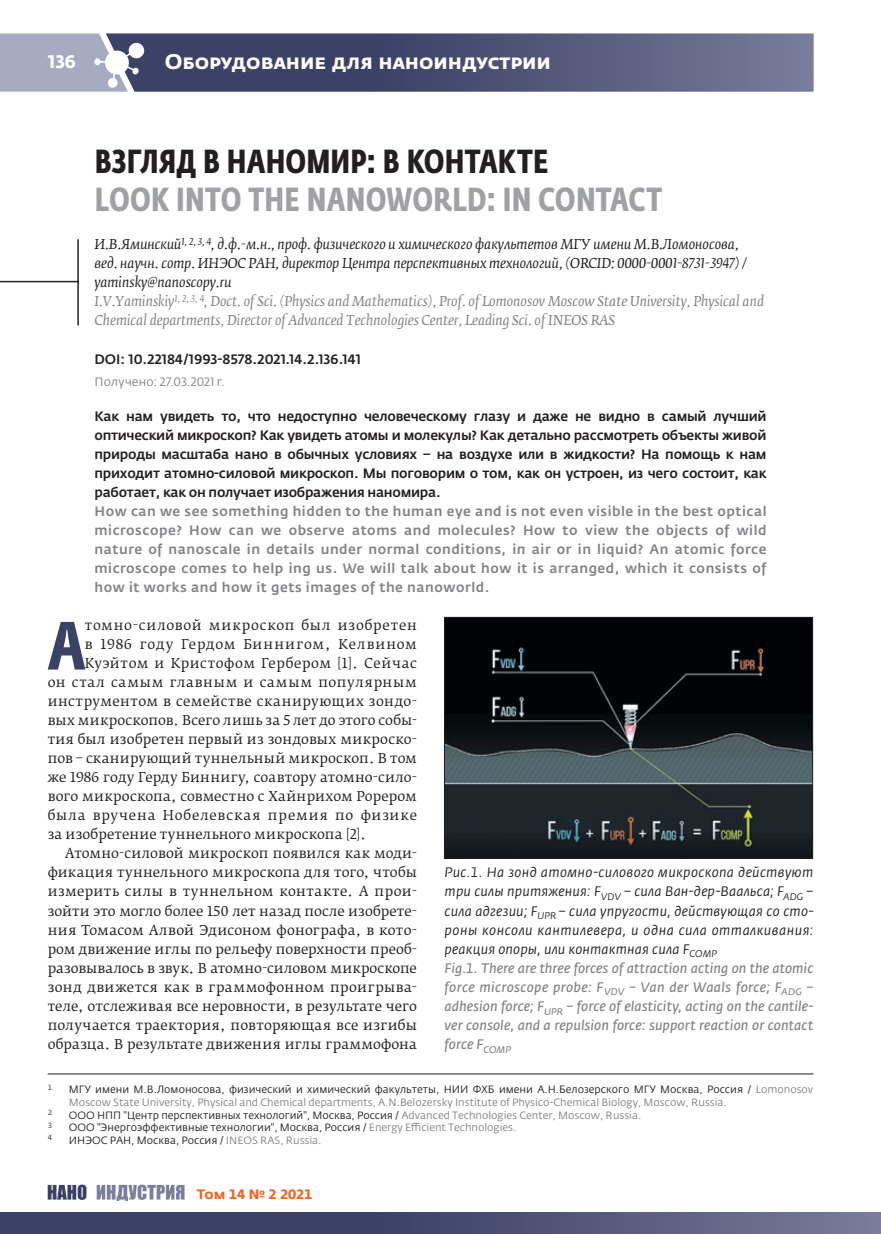
<style>
.page{position:relative;width:881px;height:1234px;background:#fff}
.page>*{position:absolute;margin:0;border:0;box-sizing:border-box;transform-origin:0 0}
.t1{font:700 67.35px "Fedra Sans Cond Pro";color:#3c4266}
.t2{font:700 33px "Fedra Sans Cond Pro";letter-spacing:.005em;color:#a0a1a5}
.t3{font:700 33px "Fedra Sans Cond Pro";color:#231f20}
.t4{font:700 21px "Fedra Sans Alt Pro";color:#fff}
.t5{font:700 18px "Fedra Sans Alt Pro";color:#fff}
.t6{font:italic 13.65px/19px "Fedra Sans Pro";letter-spacing:.02em;color:#231f20}
.t7{font:13.5px "Fedra Serif B Pro";letter-spacing:.015em;color:#231f20}
.t8{font:italic 13.5px/19px "Fedra Serif B Pro";color:#231f20}
.t9{font:500 13.5px/19px "Fedra Sans Pro";letter-spacing:-.02em;color:#231f20;text-align:justify}
.t10{font:500 13.5px/19px "Fedra Sans Pro";letter-spacing:.04em;color:#808285;text-align:justify}
.t11{font:13.5px "Fedra Serif B Pro";letter-spacing:.06em;color:#231f20}
.t12{font:500 13.5px "Fedra Sans Alt Pro";color:#231f20}
.t13{font:13.5px "Fedra Serif B Pro";letter-spacing:.035em;color:#231f20}
.t14{font:13.5px "Fedra Serif B Pro";letter-spacing:.04em;color:#231f20}
.t15{font:13.5px "Fedra Serif B Pro";letter-spacing:.055em;color:#231f20}
.t16{font:13.5px "Fedra Serif B Pro";letter-spacing:.05em;color:#231f20}
.t17{font:700 13.5px "Fedra Sans Alt Pro";color:#f36421}
.t18{font:12px "Fedra Sans Pro";letter-spacing:.015em;color:#808285}
.t19{font:10.5px/12.6px "Fedra Sans Alt Pro";color:#808285}
.t20{font:10.5px "Fedra Sans Alt Pro";color:#231f20}
.t21{font:7.35px "Fedra Sans Alt Pro";color:#231f20}
.s1{color:#808285}
.s2{color:#231f20}
</style>
<div class="page">
<svg style="left:48px;top:1184px;width:38px;height:15px"></svg>
<svg style="left:97px;top:1184px;width:87px;height:16px"></svg>
<div style="left:0;top:1211px;width:880px;height:22px;background:linear-gradient(to right,#2d3459,#6c7190)"></div>
<svg style="left:0;top:33px;width:813px;height:59px;background:#606585"></svg>
<img style="left:446px;top:619px;width:364px;height:237px">
<div style="left:444px;top:617px;width:368px;height:241px;border:1px solid #231f20"></div>
<hr style="left:0;top:281px;width:79px;height:1px;background:#231f20">
<hr style="left:77px;top:239px;width:2px;height:86px;background:#231f20">
<hr style="left:48px;top:1073px;width:765px;height:1px;background:#231f20">
<h3 class="t5" style="left:48px;top:50px;width:30px">136</h3>
<h3 class="t4" style="left:165px;top:48px;width:387px">Оборудование для наноиндустрии</h3>
<h2 class="t3" style="left:95px;top:141px;width:455px">ВЗГЛЯД В НАНОМИР: В КОНТАКТЕ</h2>
<h2 class="t2" style="left:95px;top:179px;width:569px">LOOK INTO THE NANOWORLD: IN CONTACT</h2>
<p class="t8" style="left:94px;top:235px;width:670px">И.В.Яминский<sup>1,</sup> <sup>2,</sup> <sup>3,</sup> <sup>4</sup>, д.ф.-м.н., проф. физического и химического факультетов МГУ имени М.В.Ломоносова, вед. научн. сотр. ИНЭОС РАН, директор Центра перспективных технологий, (ORCID: 0000-0001-8731-3947) / yaminsky@nanoscopy.ru<br><span class="s1">I.V.Yaminskiy</span><sup>1,</sup> <sup>2,</sup> <sup>3,</sup> <sup>4</sup><span class="s1">, Doct. of Sci. (Physics and Mathematics), Prof. of Lomonosov Moscow State University, Physical and Chemical departments, Director of Advanced Technologies Center, Leading Sci. of INEOS RAS</span></p>
<p class="t12" style="left:94px;top:350px;width:268px">DOI: 10.22184/1993-8578.2021.14.2.136.141</p>
<p class="t18" style="left:94px;top:374px;width:132px">Получено: 27.03.2021 г.</p>
<p class="t9" style="left:94px;top:406px;width:673px">Как нам увидеть то, что недоступно человеческому глазу и даже не видно в самый лучший оптический микроскоп? Как увидеть атомы и молекулы? Как детально рассмотреть объекты живой природы масштаба нано в обычных условиях – на воздухе или в жидкости? На помощь к нам приходит атомно-силовой микроскоп. Мы поговорим о том, как он устроен, из чего состоит, как работает, как он получает изображения наномира.</p>
<p class="t10" style="left:94px;top:501px;width:673px">How can we see something hidden to the human eye and is not even visible in the best optical microscope? How can we observe atoms and molecules? How to view the objects of wild nature of nanoscale in details under normal conditions, in air or in liquid? An atomic force microscope comes to help ing us. We will talk about how it is arranged, which it consists of how it works and how it gets images of the nanoworld.</p>
<h1 class="t1" style="left:48px;top:604px;width:39px">А</h1>
<p class="t15" style="left:85px;top:616px;width:333px">томно-силовой микроскоп был изобретен</p>
<p class="t11" style="left:85px;top:635px;width:333px">в 1986 году Гердом Биннигом, Келвином</p>
<p class="t14" style="left:85px;top:654px;width:333px">Куэйтом и Кристофом Гербером [1]. Сейчас</p>
<p class="t16" style="left:48px;top:673px;width:370px">он стал самым главным и самым популярным</p>
<p class="t7" style="left:48px;top:692px;width:370px">инструментом в семействе сканирующих зондо-</p>
<p class="t7" style="left:48px;top:711px;width:370px">вых микроскопов. Всего лишь за 5 лет до этого собы-</p>
<p class="t7" style="left:48px;top:730px;width:370px">тия был изобретен первый из зондовых микроско-</p>
<p class="t7" style="left:48px;top:750px;width:371px">пов – сканирующий туннельный микроскоп. В том</p>
<p class="t7" style="left:48px;top:769px;width:370px">же 1986 году Герду Биннигу, соавтору атомно-сило-</p>
<p class="t7" style="left:48px;top:788px;width:370px">вого микроскопа, совместно с Хайнрихом Рорером</p>
<p class="t11" style="left:48px;top:807px;width:370px">была вручена Нобелевская премия по физике</p>
<p class="t7" style="left:48px;top:826px;width:319px">за изобретение туннельного микроскопа [2].</p>
<p class="t7" style="left:65px;top:845px;width:353px">Атомно-силовой микроскоп появился как моди-</p>
<p class="t7" style="left:48px;top:864px;width:370px">фикация туннельного микроскопа для того, чтобы</p>
<p class="t7" style="left:48px;top:883px;width:370px">измерить силы в туннельном контакте. А прои-</p>
<p class="t7" style="left:48px;top:902px;width:370px">зойти это могло более 150 лет назад после изобрете-</p>
<p class="t7" style="left:48px;top:921px;width:370px">ния Томасом Алвой Эдисоном фонографа, в кото-</p>
<p class="t7" style="left:48px;top:940px;width:370px">ром движение иглы по рельефу поверхности преоб-</p>
<p class="t7" style="left:48px;top:959px;width:370px">разовывалось в звук. В атомно-силовом микроскопе</p>
<p class="t13" style="left:48px;top:978px;width:370px">зонд движется как в граммофонном проигрыва-</p>
<p class="t7" style="left:48px;top:997px;width:370px">теле, отслеживая все неровности, в результате чего</p>
<p class="t7" style="left:48px;top:1016px;width:370px">получается траектория, повторяющая все изгибы</p>
<p class="t7" style="left:48px;top:1035px;width:370px">образца. В результате движения иглы граммофона</p>
<p class="t6" style="left:444px;top:862px;width:370px">Рис.1. На зонд атомно-силового микроскопа действуют три силы притяжения: F<sub>VDV</sub> – сила Ван-дер-Ваальса; F<sub>ADG</sub> – сила адгезии; F<sub>UPR</sub> – сила упругости, действующая со сто&shy;роны консоли кантилевера, и одна сила отталкивания: реакция опоры, или контактная сила F<sub>COMP<br></sub><span class="s1">Fig.1. There are three forces of attraction acting on the atomic force microscope probe: F</span><sub>VDV</sub> <span class="s1">– Van der Waals force; F</span><sub>ADG</sub> <span class="s1">– adhesion force; F</span><sub>UPR</sub> <span class="s1">– force of elasticity, acting on the cantile&shy;ver console, and a repulsion force: support reaction or contact force F</span><sub>COMP</sub></p>
<p class="t21" style="left:48px;top:1082px;width:6px">1</p>
<p class="t19" style="left:69px;top:1083px;width:745px"><span class="s2">МГУ имени М.В.Ломоносова, физический и химический факультеты, НИИ ФХБ имени А.Н.Белозерского МГУ Москва, Россия /</span> Lomonosov<br>Moscow State University, Physical and Chemical departments, A.N.Belozersky Institute of Physico-Chemical Biology, Moscow, Russia.</p>
<p class="t21" style="left:48px;top:1107px;width:6px">2</p>
<p class="t20" style="left:69px;top:1108px;width:573px">ООО НПП "Центр перспективных технологий", Москва, Россия / <span class="s1">Advanced Technologies Center, Moscow, Russia.</span></p>
<p class="t21" style="left:48px;top:1120px;width:6px">3</p>
<p class="t20" style="left:69px;top:1120px;width:448px">ООО "Энергоэффективные технологии", Москва, Россия / <span class="s1">Energy Efficient Technologies.</span></p>
<p class="t21" style="left:48px;top:1132px;width:6px">4</p>
<p class="t20" style="left:69px;top:1133px;width:254px">ИНЭОС РАН, Москва, Россия / <span class="s1">INEOS RAS, Russia.</span></p>
<p class="t17" style="left:197px;top:1185px;width:117px">Том 14 № 2 2021</p>
</div>
